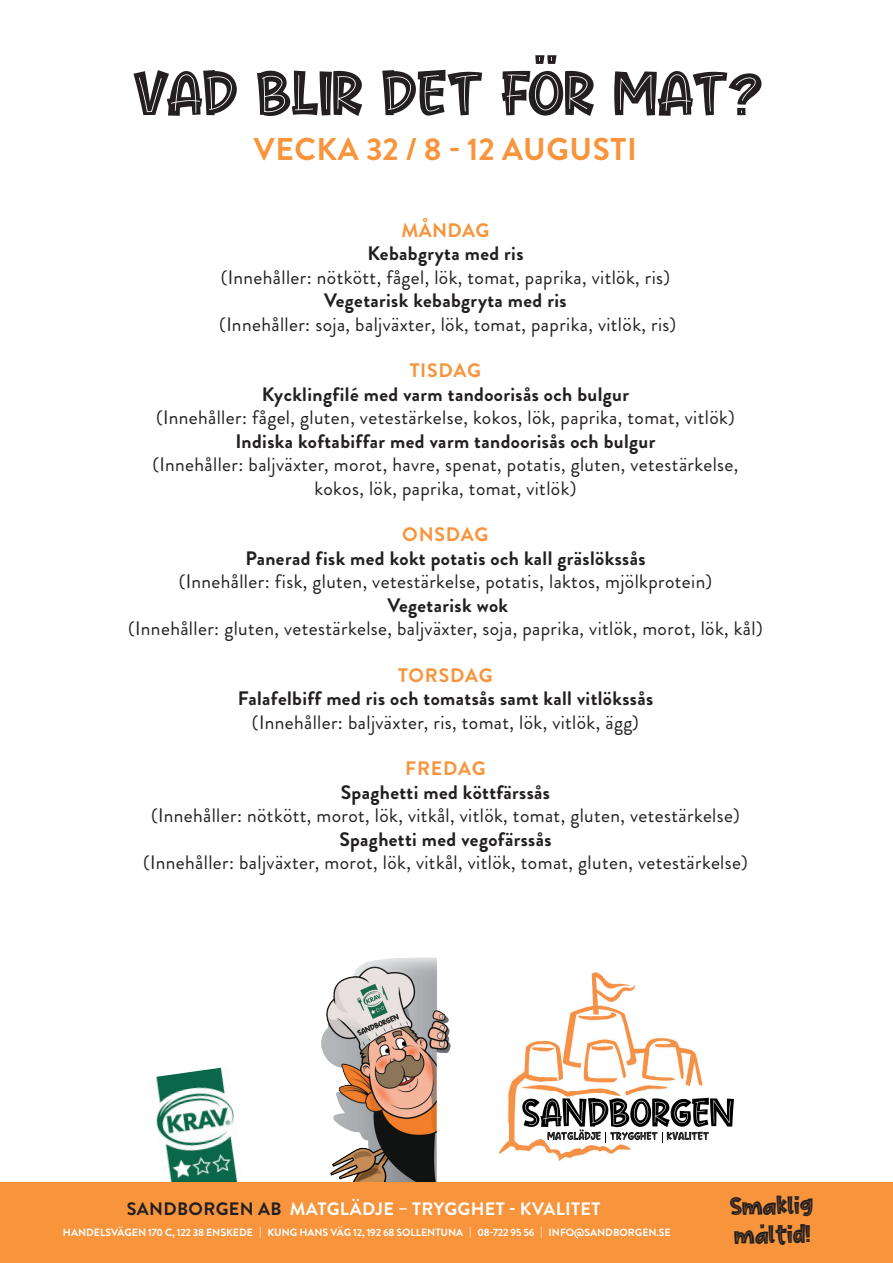
<style>
.page{position:relative;width:893px;height:1263px;background:#fff}
.page>*{position:absolute;margin:0;border:0;box-sizing:border-box;transform-origin:0 0}
.t1{font:60px "Cute Maple";color:#231f20}
.t2{font:54px "Cute Maple";color:#231f20}
.t3{font:700 31.5px "Brandon Grotesque";letter-spacing:.02em;color:#f7943c}
.t4{font:24px/28.8px "Cute Maple";color:#231f20}
.t5{font:19.5px/23.4px "Brandon Grotesque";letter-spacing:.02em;color:#231f20;text-align:center}
.t6{font:700 19.5px "Brandon Grotesque";letter-spacing:.02em;color:#231f20}
.t7{font:700 19.5px "Brandon Grotesque";letter-spacing:.035em;color:#f7943c}
.t8{font:700 18px "Brandon Grotesque";letter-spacing:.02em;color:#fff}
.t9{font:700 10.5px "Brandon Grotesque";color:#fff}
.s1{color:#231f20}
</style>
<div class="page">
<img style="left:156px;top:1067px;width:82px;height:115px">
<div style="left:0;top:1182px;width:893px;height:81px;background:#f7943c"></div>
<img style="left:497px;top:972px;width:206px;height:188px">
<div style="left:523px;top:1097px;width:236px;height:40px;background:#fff"></div>
<div style="left:495px;top:1123px;width:14px;height:18px;background:#fff"></div>
<svg style="left:522px;top:1098px;width:212px;height:45px"></svg>
<img style="left:321px;top:957px;width:130px;height:224px">
<h2 class="t2" style="left:535px;top:20px;width:25px">..</h2>
<h1 class="t1" style="left:134px;top:65px;width:631px">VAD BLIR DET FOR MAT?</h1>
<h3 class="t3" style="left:254px;top:127px;width:385px">VECKA 32 / 8 - 12 AUGUSTI</h3>
<p class="t7" style="left:401px;top:217px;width:89px">MÅNDAG</p>
<p class="t6" style="left:367px;top:240px;width:158px">Kebabgryta med ris</p>
<p class="t5" style="left:221px;top:266px;width:451px">(Innehåller: nötkött, fågel, lök, tomat, paprika, vitlök, ris)</p>
<p class="t6" style="left:324px;top:287px;width:244px">Vegetarisk kebabgryta med ris</p>
<p class="t5" style="left:219px;top:313px;width:459px">(Innehåller: soja, baljväxter, lök, tomat, paprika, vitlök, ris)</p>
<p class="t7" style="left:410px;top:357px;width:73px">TISDAG</p>
<p class="t6" style="left:262px;top:381px;width:369px">Kycklingfilé med varm tandoorisås och bulgur</p>
<p class="t5" style="left:156px;top:406px;width:580px">(Innehåller: fågel, gluten, vetestärkelse, kokos, lök, paprika, tomat, vitlök)</p>
<p class="t6" style="left:235px;top:427px;width:422px">Indiska koftabiffar med varm tandoorisås och bulgur</p>
<p class="t5" style="left:152px;top:453px;width:587px">(Innehåller: baljväxter, morot, havre, spenat, potatis, gluten, vetestärkelse, kokos, lök, paprika, tomat, vitlök)</p>
<p class="t7" style="left:402px;top:521px;width:88px">ONSDAG</p>
<p class="t6" style="left:245px;top:544px;width:401px">Panerad fisk med kokt potatis och kall gräslökssås</p>
<p class="t5" style="left:179px;top:570px;width:535px">(Innehåller: fisk, gluten, vetestärkelse, potatis, laktos, mjölkprotein)</p>
<p class="t6" style="left:387px;top:591px;width:122px">Vegetarisk wok</p>
<p class="t5" style="left:128px;top:617px;width:636px">(Innehåller: gluten, vetestärkelse, baljväxter, soja, paprika, vitlök, morot, lök, kål)</p>
<p class="t7" style="left:398px;top:661px;width:96px">TORSDAG</p>
<p class="t6" style="left:238px;top:685px;width:417px">Falafelbiff med ris och tomatsås samt kall vitlökssås</p>
<p class="t5" style="left:252px;top:710px;width:388px">(Innehåller: baljväxter, ris, tomat, lök, vitlök, ägg)</p>
<p class="t7" style="left:405px;top:755px;width:82px">FREDAG</p>
<p class="t6" style="left:341px;top:778px;width:211px">Spaghetti med köttfärssås</p>
<p class="t5" style="left:151px;top:804px;width:590px">(Innehåller: nötkött, morot, lök, vitkål, vitlök, tomat, gluten, vetestärkelse)</p>
<p class="t6" style="left:339px;top:825px;width:214px">Spaghetti med vegofärssås</p>
<p class="t5" style="left:143px;top:851px;width:606px">(Innehåller: baljväxter, morot, lök, vitkål, vitlök, tomat, gluten, vetestärkelse)</p>
<p class="t8" style="left:127px;top:1196px;width:475px"><span class="s1">SANDBORGEN AB</span> MATGLÄDJE – TRYGGHET - KVALITET</p>
<p class="t9" style="left:63px;top:1225px;width:609px">HANDELSVÄGEN 170 C, 122 38 ENSKEDE | KUNG HANS VÄG 12, 192 68 SOLLENTUNA | 08-722 95 56 | INFO@SANDBORGEN.SE</p>
<p class="t4" style="left:730px;top:1193px;width:84px;rotate:-1deg">Smaklig maltid!</p>
<p class="t4" style="left:760px;top:1207px;width:7px">.</p>
</div>
